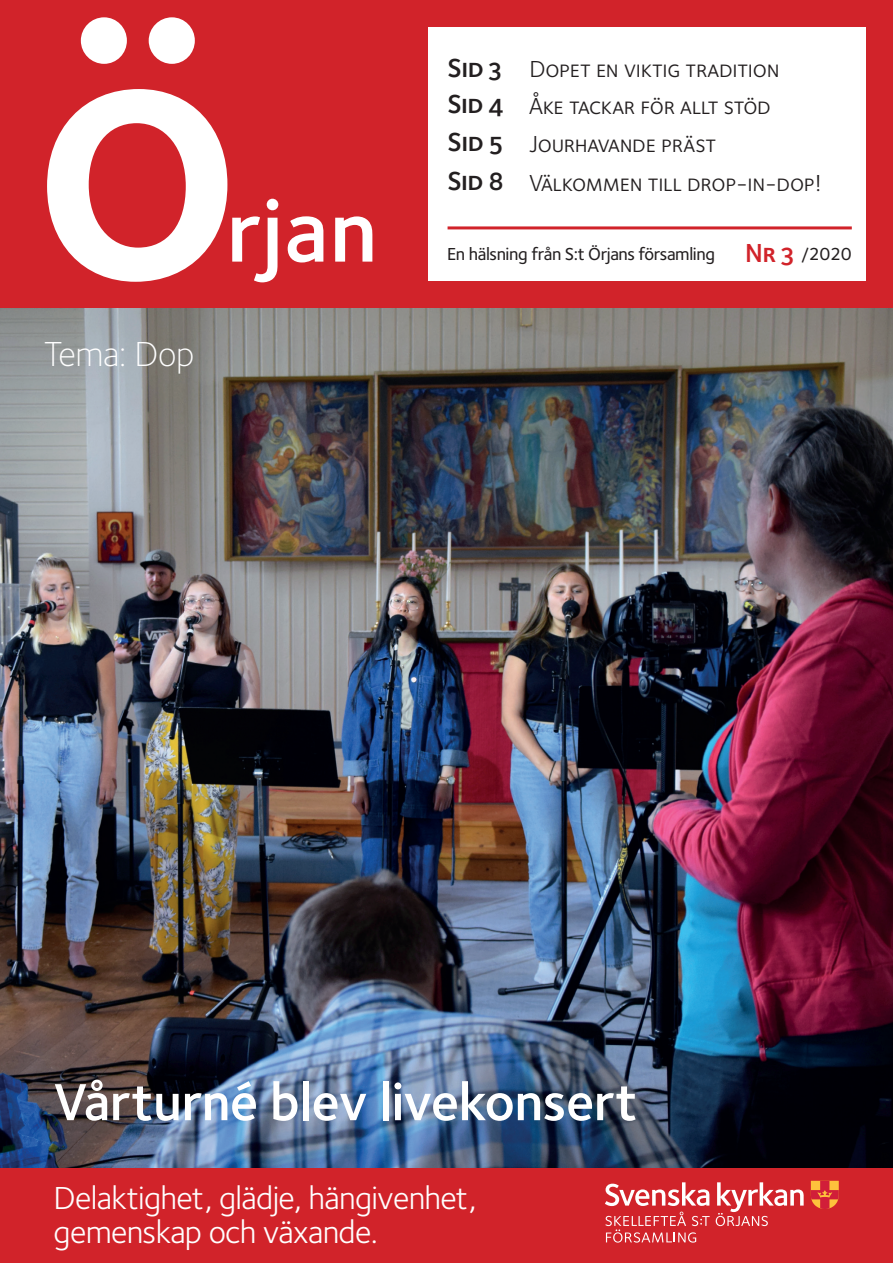
<style>
.page{position:relative;width:893px;height:1263px;background:#fff}
.page>*{position:absolute;margin:0;border:0;box-sizing:border-box;transform-origin:0 0}
.t1{font:375px "Foundry Sterling Demi OSF";color:#fff}
.t2{font:90px "Foundry Sterling Demi OSF";color:#fff}
.t3{font:600 54px "Foundry Sterling";letter-spacing:-.01em;color:#fff}
.t4{font:300 36px "Foundry Sterling";letter-spacing:-.01em;color:#fff}
.t5{font:33px/34.5px "Foundry Sterling Book OSF";letter-spacing:-.02em;color:#fff}
.t6{font:24px/37.8px "Foundry Sterling Book Expert";letter-spacing:-.01em;color:#231f20}
.t7{font:500 18px "Foundry Sterling";letter-spacing:-.02em;color:#231f20}
.s1{font-family:"Foundry Sterling Demi Expert";font-size:27px}
.s2{font-family:"Foundry Sterling Demi Expert";font-weight:400;font-size:27px;color:#d1232a}
</style>
<div class="page">
<div style="left:0;top:0;width:893px;height:308px;background:#d1232a"></div>
<div style="left:428px;top:28px;width:438px;height:253px;background:#fff"></div>
<hr style="left:448px;top:226px;width:404px;height:3px;background:#d1232a">
<img style="left:0;top:308px;width:893px;height:860px">
<div style="left:0;top:1168px;width:893px;height:95px;background:#d1232a"></div>
<svg style="left:605px;top:1182px;width:105px;height:60px"></svg>
<svg style="left:716px;top:1182px;width:88px;height:44px"></svg>
<svg style="left:811px;top:1181px;width:28px;height:28px"></svg>
<h1 class="t1" style="left:32px;top:-113px;width:213px">ö</h1>
<h2 class="t2" style="left:226px;top:168px;width:153px">rjan</h2>
<h3 class="t4" style="left:44px;top:328px;width:152px">Tema: Dop</h3>
<p class="t6" style="left:447px;top:50px;width:376px"><span class="s1">Sid 3</span> Dopet en viktig tradition<br><span class="s1">Sid 4</span> Åke tackar för allt stöd<br><span class="s1">Sid 5</span> Jourhavande präst<br><span class="s1">Sid 8</span> Välkommen till drop-in-dop!</p>
<p class="t7" style="left:447px;top:242px;width:406px">En hälsning från S:t Örjans församling <span class="s2">Nr 3</span> /2020</p>
<h3 class="t3" style="left:54px;top:1064px;width:586px">Vårturné blev livekonsert</h3>
<h3 class="t5" style="left:54px;top:1179px;width:424px">Delaktighet, glädje, hängivenhet, gemenskap och växande.</h3>
</div>
